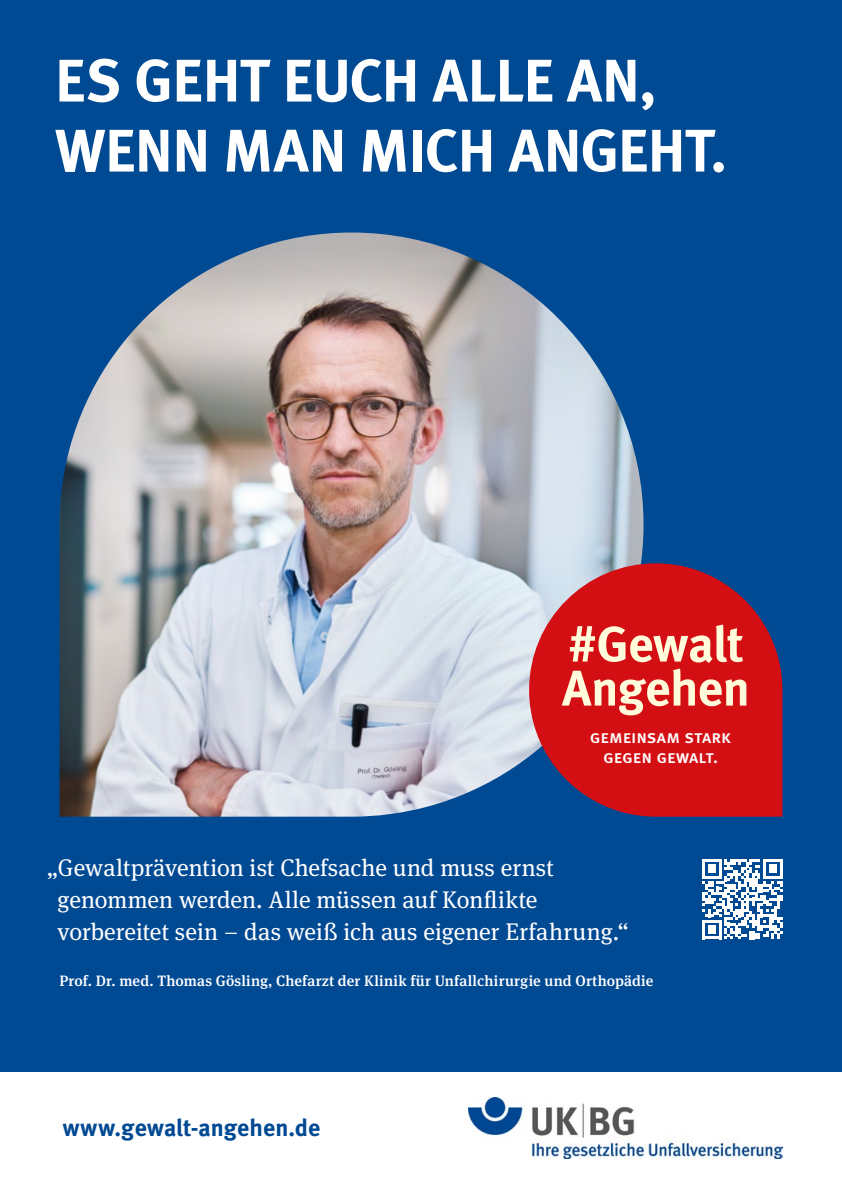
<style>
.page{position:relative;width:842px;height:1191px;background:#fff}
.page>*{position:absolute;margin:0;border:0;box-sizing:border-box;transform-origin:0 0}
.HL{font:700 60px/70px "DGUV Meta";color:#fff}
.t1{font:700 50px/44px "DGUV Meta";letter-spacing:-.005em;color:#fffbdb}
.Zitat{font:24px/32px "DGUV Meta Serif";letter-spacing:.005em;color:#fff}
.Zitat-2{font:700 24px "DGUV Meta";letter-spacing:.005em;color:#004993}
.t2{font:500 18px/20px "DGUV Meta";letter-spacing:-.01em;color:#fff;text-align:center}
.Zitat-3{font:500 15px "DGUV Meta Serif";letter-spacing:.015em;color:#fff}
</style>
<div class="page">
<div style="left:0;top:0;width:842px;height:1071px;background:#004993"></div>
<img style="left:60px;top:232px;width:583px;height:584px">
<img style="left:468px;top:1097px;width:314px;height:61px">
<svg style="left:702px;top:859px;width:80px;height:80px"></svg>
<svg style="left:529px;top:563px;width:253px;height:253px;background:#be212d"></svg>
<h1 class="HL" style="left:55px;top:47px;width:673px">ES GEHT EUCH ALLE AN,<br>WENN MAN MICH ANGEHT.</h1>
<h2 class="t1" style="left:562px;top:623px;width:189px">#Gewalt<br>Angehen</h2>
<p class="t2" style="left:590px;top:727px;width:143px">gemeinsam stark gegen gewalt.</p>
<p class="Zitat" style="left:57px;top:852px;width:573px;text-indent:-10px">„Gewaltprävention ist Chefsache und muss ernst genommen werden. Alle müssen auf Konflikte vorbereitet sein – das weiß ich aus eigener Erfahrung.“</p>
<p class="Zitat-3" style="left:59px;top:971px;width:595px">Prof. Dr. med. Thomas Gösling, Chefarzt der Klinik für Unfallchirurgie und Orthopädie</p>
<p class="Zitat-2" style="left:63px;top:1113px;width:259px">www.gewalt-angehen.de</p>
</div>
